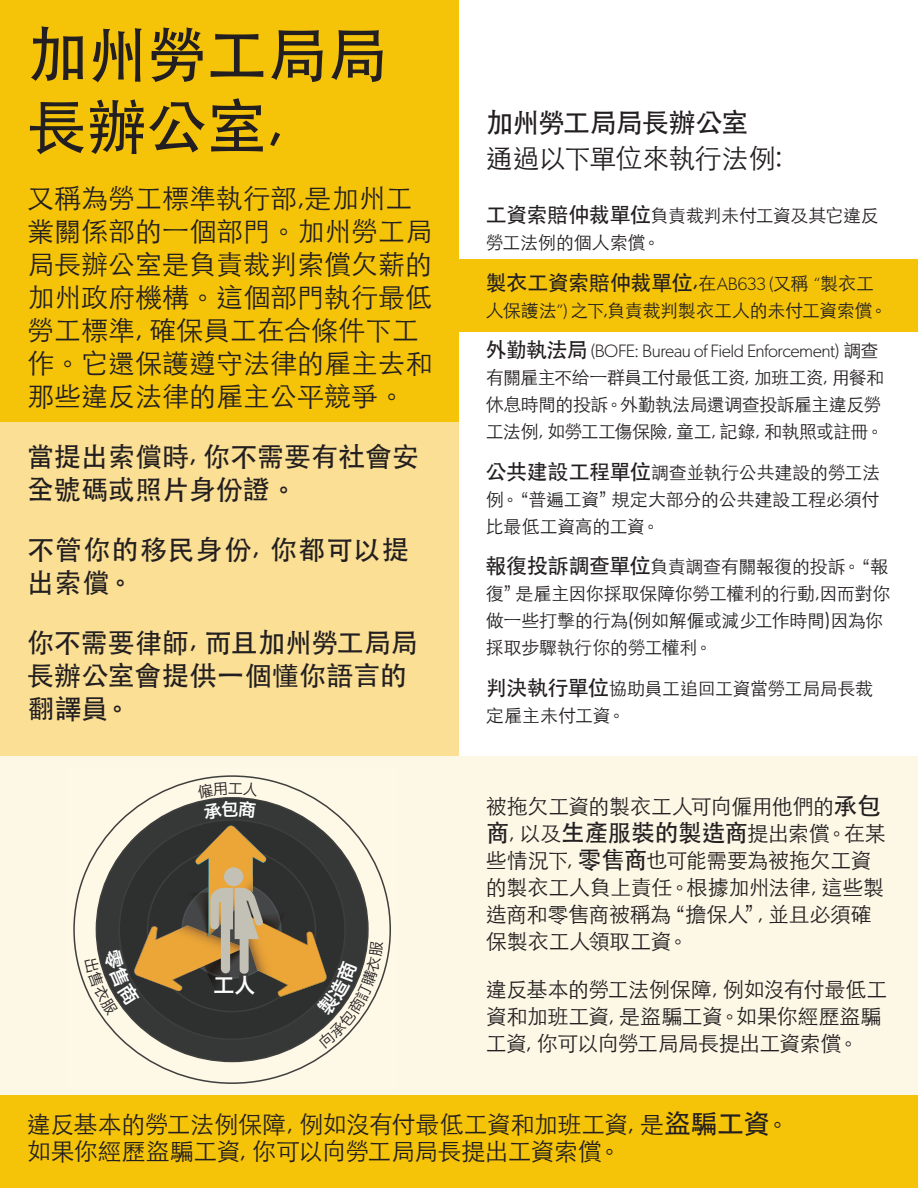
<style>
.page{position:relative;width:918px;height:1188px;background:#fff}
.page>*{position:absolute;margin:0;border:0;box-sizing:border-box;transform-origin:0 0}
.t1{font:500 60px/72px "ST Heiti TC";color:#231f20}
.t2{font:300 27px/33px "ST Heiti TC";color:#231f20}
.t3{font:500 27px/33px "ST Heiti TC";color:#231f20}
.t4{font:500 27px/33px "ST Heiti TC";letter-spacing:.045em;color:#231f20}
.t5{font:300 24px/27px "ST Heiti TC";letter-spacing:-.02em;color:#231f20}
.t6{font:300 21px/27px "ST Heiti TC";letter-spacing:-.02em;color:#231f20}
.t7{font:500 21px "ST Heiti TC";letter-spacing:-.015em;color:#231f20}
.t8{font:20.85px "Hiragino Sans GB W6 G Bpc EUC H";color:#fff}
.t9{font:300 18px/27px "ST Heiti TC";letter-spacing:-.025em;color:#231f20}
.s1{font-weight:500}
.s2{font-weight:500;font-size:21px}
.s3{font-weight:300;font-size:18px}
.s4{font-family:"Gibson";font-weight:300;font-size:18px}
.s5{font-family:"Gibson"}
.s6{font-weight:500;font-size:24px}
.s7{font-weight:500;font-size:27px}
</style>
<div class="page">
<div style="left:0;top:0;width:459px;height:756px;background:#f5c409"></div>
<div style="left:0;top:756px;width:918px;height:432px;background:#fdf8e6"></div>
<div style="left:0;top:1095px;width:918px;height:93px;background:#f5c409"></div>
<div style="left:0;top:423px;width:459px;height:333px;background:#fadf95"></div>
<svg style="left:73px;top:775px;width:318px;height:309px"></svg>
<svg style="left:118px;top:819px;width:228px;height:7px;fill:#363737"></svg>
<div style="left:445px;top:259px;width:473px;height:72px;background:#f5c409"></div>
<svg style="left:197px;top:782px;width:61px;height:38px"></svg>
<svg style="left:84px;top:826px;width:300px;height:223px"></svg>
<h2 class="t1" style="left:27px;top:17px;width:361px">加州勞工局局長辦公室,</h2>
<p class="t2" style="left:27px;top:178px;width:406px">又稱為勞工標準執行部,是加州工業關係部的一個部門。加州勞工局局長辦公室是負責裁判索償欠薪的加州政府機構。這個部門執行最低勞工標準, 確保員工在合條件下工作。它還保護遵守法律的雇主去和那些違反法律的雇主公平競爭。</p>
<p class="t3" style="left:27px;top:439px;width:394px">當提出索償時, 你不需要有社會安全號碼或照片身份證。</p>
<p class="t4" style="left:27px;top:532px;width:384px">不管你的移民身份 , 你都可以提出索償。</p>
<p class="t3" style="left:27px;top:625px;width:392px">你不需要律師 , 而且加州勞工局局長辦公室會提供一個懂你語言的翻譯員。</p>
<p class="t8" style="left:214px;top:971px;width:43px">工人</p>
<h3 class="t2" style="left:486px;top:101px;width:298px;line-height:36px"><span class="s1">加州勞工局局長辦公室<br></span>通過以下單位來執行法例 :</h3>
<p class="t9" style="left:486px;top:200px;width:395px"><span class="s2">工資索賠仲裁單位</span>負責裁判未付工資及其它違反勞工法例的個人索償。</p>
<p class="t7" style="left:486px;top:271px;width:390px">製衣工資索賠仲裁單位 ,<span class="s3">在</span><span class="s4">AB633 (</span><span class="s3">又稱</span> <span class="s4">“</span><span class="s3">製衣工</span></p>
<p class="t9" style="left:486px;top:295px;width:403px">人保護法 <span class="s5">”)</span> 之下 ,負責裁判製衣工人的未付工資索償。</p>
<p class="t9" style="left:486px;top:335px;width:400px"><span class="s2">外勤執法局</span> <span class="s5">(BOFE: Bureau of Field Enforcement)</span> 調查有關雇主不给一群員工付最低工资, 加班工资, 用餐和休息時間的投訴。外勤執法局還调查投訴雇主違反勞工法例, 如勞工工傷保險, 童工, 記錄, 和執照或註冊。</p>
<p class="t9" style="left:486px;top:457px;width:396px;text-align:justify"><span class="s2">公共建設工程單位</span>調查並執行公共建設的勞工法例。“普遍工資 ”規定大部分的公共建設工程必須付比最低工資高的工資。</p>
<p class="t9" style="left:486px;top:551px;width:406px"><span class="s2">報復投訴調查單位</span>負責調查有關報復的投訴。“報復”是雇主因你採取保障你勞工權利的行動,因而對你做一些打擊的行為 (例如解僱或減少工作時間)因為你採取步驟執行你的勞工權利。</p>
<p class="t9" style="left:486px;top:673px;width:389px"><span class="s2">判決執行單位</span>協助員工追回工資當勞工局局長裁定雇主未付工資。</p>
<p class="t6" style="left:486px;top:791px;width:402px">被拖欠工資的製衣工人可向僱用他們的<span class="s6">承包商</span>, 以及<span class="s6">生產服裝的製造商</span>提出索償。在某些情況下, <span class="s6">零售商</span>也可能需要為被拖欠工資的製衣工人負上責任。根據加州法律, 這些製造商和零售商被稱為“擔保人 ”, 並且必須確保製衣工人領取工資。</p>
<p class="t6" style="left:486px;top:973px;width:403px">違反基本的勞工法例保障, 例如沒有付最低工資和加班工資, 是盜騙工資。如果你經歷盜騙工資, 你可以向勞工局局長提出工資索償。</p>
<p class="t5" style="left:27px;top:1109px;width:764px">違反基本的勞工法例保障, 例如沒有付最低工資和加班工資, 是<span class="s7">盜騙工資</span>。如果你經歷盜騙工資, 你可以向勞工局局長提出工資索償。</p>
</div>
